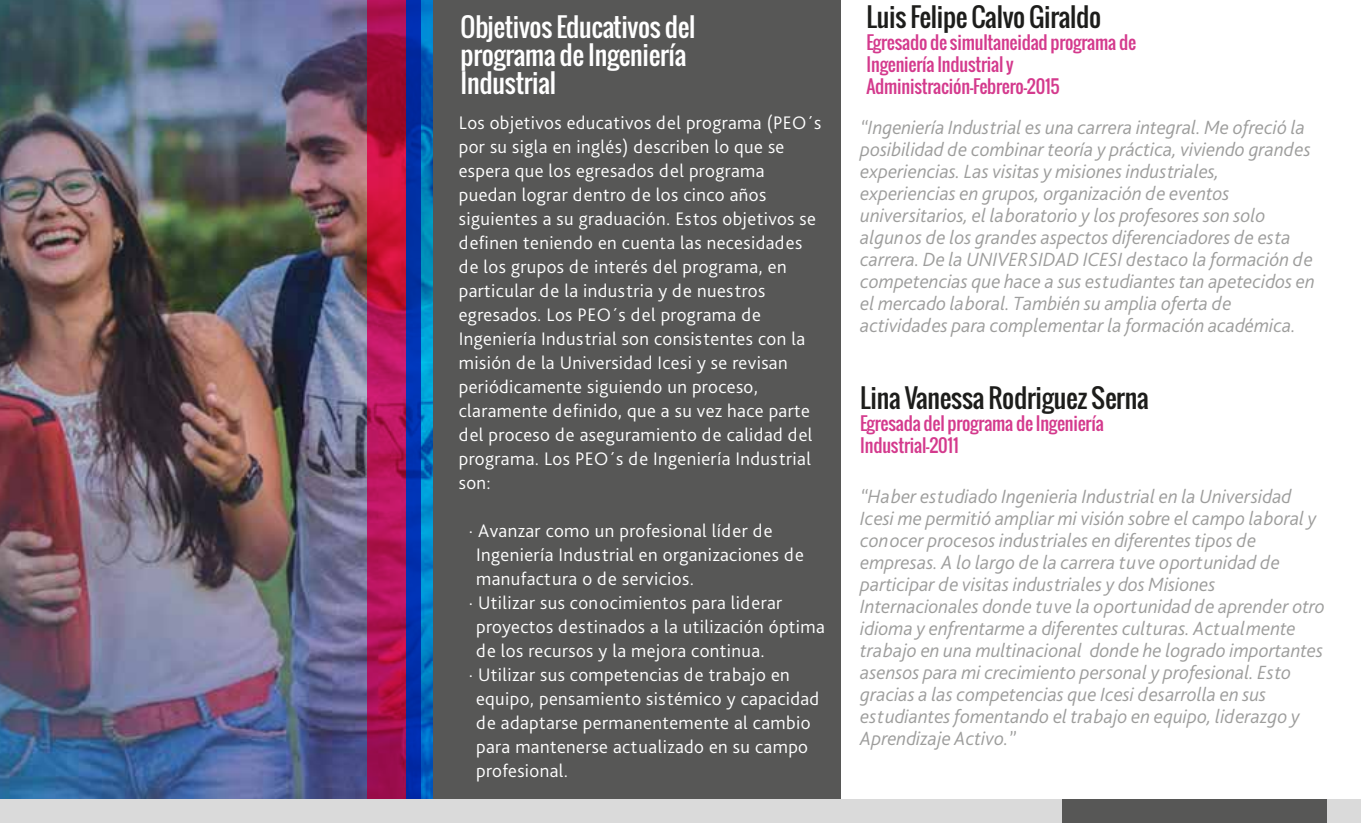
<style>
.page{position:relative;width:1361px;height:823px;background:#fff}
.page>*{position:absolute;margin:0;border:0;box-sizing:border-box;transform-origin:0 0}
.t1{font:26px/28px "Oswald";letter-spacing:-.01em;color:#fff}
.t2{font:26px "Oswald";letter-spacing:-.01em;color:#1d1d1b}
.t3{font:italic 300 20px/22px "Bliss Pro";color:#9d9d9c}
.t4{font:300 19px/24px "Bliss Pro";letter-spacing:.02em;color:#fff}
.t5{font:18px/22px "Oswald";letter-spacing:-.01em;color:#d43a8d}
</style>
<div class="page">
<img style="left:0;top:0;width:367px;height:799px">
<svg style="left:367px;top:0;width:39px;height:799px;background:#b4114a"></svg>
<svg style="left:406px;top:0;width:28px;height:799px;background:#0353b2"></svg>
<div style="left:434px;top:0;width:407px;height:801px;background:#575756"></div>
<div style="left:0;top:799px;width:1361px;height:24px;background:#dadada"></div>
<div style="left:1062px;top:799px;width:264px;height:24px;background:#575756"></div>
<h1 class="t1" style="left:460px;top:13px;width:236px">Objetivos Educativos del programa de Ingeniería<br>Industrial</h1>
<p class="t4" style="left:459px;top:110px;width:364px">Los objetivos educativos del programa (PEO´s por su sigla en inglés) describen lo que se espera que los egresados del programa puedan lograr dentro de los cinco años siguientes a su graduación. Estos objetivos se definen teniendo en cuenta las necesidades de los grupos de interés del programa, en particular de la industria y de nuestros egresados. Los PEO´s del programa de Ingeniería Industrial son consistentes con la misión de la Universidad Icesi y se revisan periódicamente siguiendo un proceso, claramente definido, que a su vez hace parte del proceso de aseguramiento de calidad del programa. Los PEO´s de Ingeniería Industrial son:</p>
<p class="t4" style="left:469px;top:518px;width:305px">· Avanzar como un profesional líder de</p>
<p class="t4" style="left:476px;top:542px;width:329px">Ingeniería Industrial en organizaciones de</p>
<p class="t4" style="left:476px;top:566px;width:219px">manufactura o de servicios.</p>
<p class="t4" style="left:469px;top:590px;width:315px">· Utilizar sus conocimientos para liderar</p>
<p class="t4" style="left:476px;top:614px;width:350px">proyectos destinados a la utilización óptima</p>
<p class="t4" style="left:476px;top:638px;width:290px">de los recursos y la mejora continua.</p>
<p class="t4" style="left:469px;top:662px;width:322px">· Utilizar sus competencias de trabajo en</p>
<p class="t4" style="left:476px;top:686px;width:345px">equipo, pensamiento sistémico y capacidad</p>
<p class="t4" style="left:476px;top:710px;width:336px">de adaptarse permanentemente al cambio</p>
<p class="t4" style="left:476px;top:734px;width:333px">para mantenerse actualizado en su campo</p>
<p class="t4" style="left:476px;top:758px;width:94px">profesional.</p>
<h1 class="t2" style="left:866px;top:-3px;width:236px">Luis Felipe Calvo Giraldo</h1>
<p class="t5" style="left:866px;top:31px;width:271px">Egresado de simultaneidad programa de<br>Ingeniería Industrial y<br>Administración-Febrero-2015</p>
<p class="t3" style="left:860px;top:115px;width:456px">“Ingeniería Industrial es una carrera integral. Me ofreció la posibilidad de combinar teoría y práctica, viviendo grandes experiencias. Las visitas y misiones industriales, experiencias en grupos, organización de eventos universitarios, el laboratorio y los profesores son solo algunos de los grandes aspectos diferenciadores de esta carrera. De la UNIVERSIDAD ICESI destaco la formación de competencias que hace a sus estudiantes tan apetecidos en el mercado laboral. También su amplia oferta de actividades para complementar la formación académica.</p>
<h1 class="t2" style="left:860px;top:378px;width:290px">Lina Vanessa Rodriguez Serna</h1>
<p class="t5" style="left:860px;top:412px;width:245px">Egresada del programa de Ingeniería<br>Industrial-2011</p>
<p class="t3" style="left:860px;top:485px;width:466px">“Haber estudiado Ingenieria Industrial en la Universidad Icesi me permitió ampliar mi visión sobre el campo laboral y conocer procesos industriales en diferentes tipos de empresas. A lo largo de la carrera tuve oportunidad de participar de visitas industriales y dos Misiones Internacionales donde tuve la oportunidad de aprender otro idioma y enfrentarme a diferentes culturas. Actualmente trabajo en una multinacional donde he logrado importantes asensos para mi crecimiento personal y profesional. Esto gracias a las competencias que Icesi desarrolla en sus estudiantes fomentando el trabajo en equipo, liderazgo y Aprendizaje Activo.”</p>
</div>
